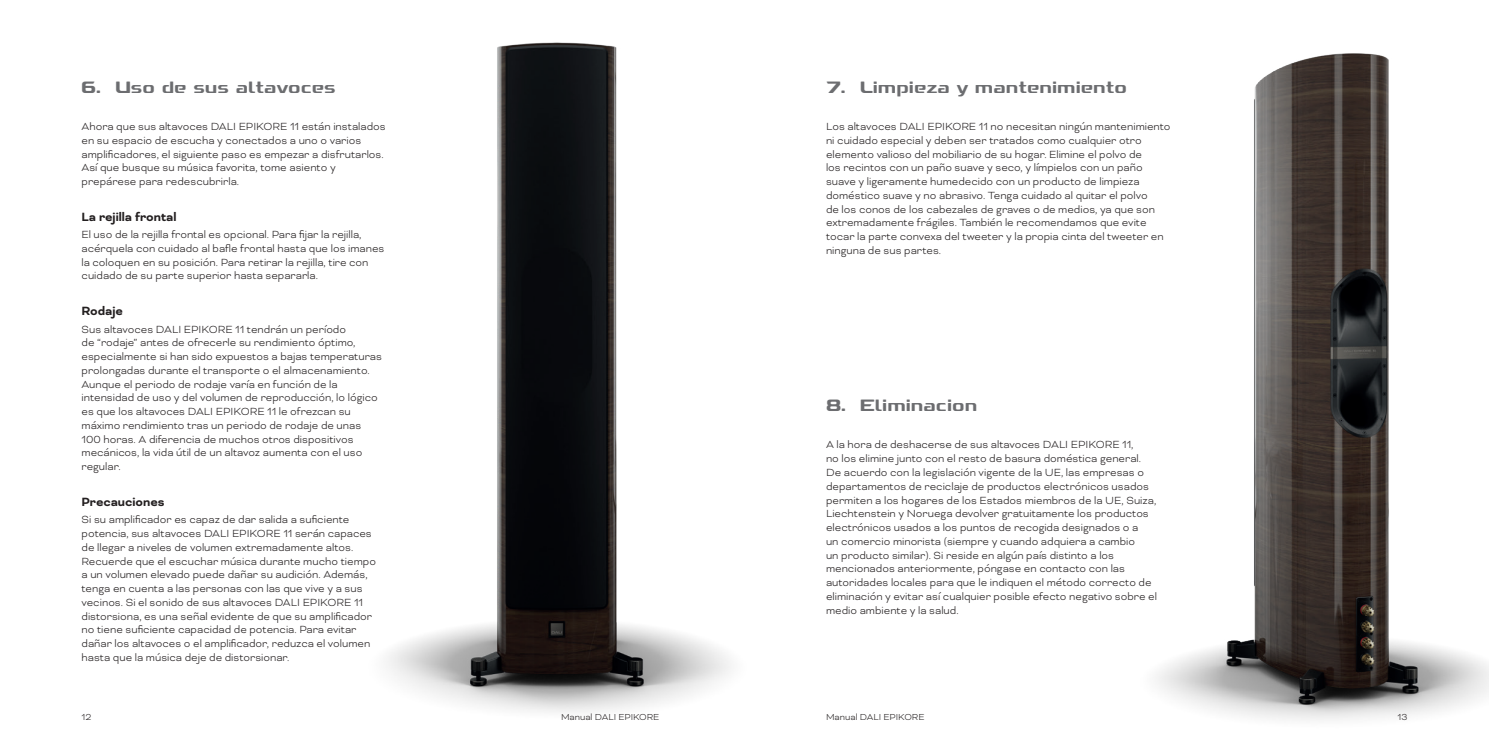
<style>
.page{position:relative;width:1489px;height:745px;background:#fff}
.page>*{position:absolute;margin:0;border:0;box-sizing:border-box;transform-origin:0 0}
.t1{font:700 20px "Dali Font 2";color:#6c6d70}
.t2{font:700 13.75px "Bicyclette";color:#231f20}
.t3{font:300 11.88px/13.8px "Bicyclette";color:#231f20}
.t4{font:300 10px "Bicyclette";color:#231f20}
</style>
<div class="page">
<img style="left:1156px;top:53px;width:332px;height:667px">
<img style="left:387px;top:42px;width:344px;height:670px">
<h1 class="t1" style="left:81px;top:77px;width:256px">6. Uso de sus altavoces</h1>
<p class="t3" style="left:81px;top:119px;width:306px">Ahora que sus altavoces DALI EPIKORE 11 están instalados en su espacio de escucha y conectados a uno o varios amplificadores, el siguiente paso es empezar a disfrutarlos.<br>Así que busque su música favorita, tome asiento y prepárese para redescubrirla.</p>
<p class="t2" style="left:81px;top:208px;width:96px">La rejilla frontal</p>
<p class="t3" style="left:81px;top:227px;width:304px">El uso de la rejilla frontal es opcional. Para fijar la rejilla, acérquela con cuidado al bafle frontal hasta que los imanes la coloquen en su posición. Para retirar la rejilla, tire con cuidado de su parte superior hasta separarla.</p>
<p class="t2" style="left:81px;top:303px;width:43px">Rodaje</p>
<p class="t3" style="left:81px;top:322px;width:302px">Sus altavoces DALI EPIKORE 11 tendrán un período<br>de “rodaje” antes de ofrecerle su rendimiento óptimo, especialmente si han sido expuestos a bajas temperaturas prolongadas durante el transporte o el almacenamiento.<br>Aunque el periodo de rodaje varía en función de la intensidad de uso y del volumen de reproducción, lo lógico es que los altavoces DALI EPIKORE 11 le ofrezcan su máximo rendimiento tras un periodo de rodaje de unas 100 horas. A diferencia de muchos otros dispositivos mecánicos, la vida útil de un altavoz aumenta con el uso regular.</p>
<p class="t2" style="left:81px;top:493px;width:85px">Precauciones</p>
<p class="t3" style="left:81px;top:512px;width:296px">Si su amplificador es capaz de dar salida a suficiente potencia, sus altavoces DALI EPIKORE 11 serán capaces de llegar a niveles de volumen extremadamente altos.<br>Recuerde que el escuchar música durante mucho tiempo a un volumen elevado puede dañar su audición. Además, tenga en cuenta a las personas con las que vive y a sus vecinos. Si el sonido de sus altavoces DALI EPIKORE 11 distorsiona, es una señal evidente de que su amplificador no tiene suficiente capacidad de potencia. Para evitar dañar los altavoces o el amplificador, reduzca el volumen hasta que la música deje de distorsionar.</p>
<h1 class="t1" style="left:826px;top:77px;width:302px">7. Limpieza y mantenimiento</h1>
<p class="t3" style="left:826px;top:119px;width:346px">Los altavoces DALI EPIKORE 11 no necesitan ningún mantenimiento ni cuidado especial y deben ser tratados como cualquier otro elemento valioso del mobiliario de su hogar. Elimine el polvo de<br>los recintos con un paño suave y seco, y límpielos con un paño suave y ligeramente humedecido con un producto de limpieza doméstico suave y no abrasivo. Tenga cuidado al quitar el polvo<br>de los conos de los cabezales de graves o de medios, ya que son extremadamente frágiles. También le recomendamos que evite tocar la parte convexa del tweeter y la propia cinta del tweeter en ninguna de sus partes.</p>
<h1 class="t1" style="left:826px;top:395px;width:153px">8. Eliminación</h1>
<p class="t3" style="left:826px;top:437px;width:332px">A la hora de deshacerse de sus altavoces DALI EPIKORE 11,<br>no los elimine junto con el resto de basura doméstica general.<br>De acuerdo con la legislación vigente de la UE, las empresas o departamentos de reciclaje de productos electrónicos usados permiten a los hogares de los Estados miembros de la UE, Suiza, Liechtenstein y Noruega devolver gratuitamente los productos electrónicos usados a los puntos de recogida designados o a<br>un comercio minorista (siempre y cuando adquiera a cambio<br>un producto similar). Si reside en algún país distinto a los mencionados anteriormente, póngase en contacto con las autoridades locales para que le indiquen el método correcto de eliminación y evitar así cualquier posible efecto negativo sobre el medio ambiente y la salud.</p>
<p class="t4" style="left:81px;top:710px;width:11px">12</p>
<p class="t4" style="left:561px;top:710px;width:100px">Manual DALI EPIKORE</p>
<p class="t4" style="left:826px;top:710px;width:100px">Manual DALI EPIKORE</p>
<p class="t4" style="left:1397px;top:710px;width:11px">13</p>
</div>
